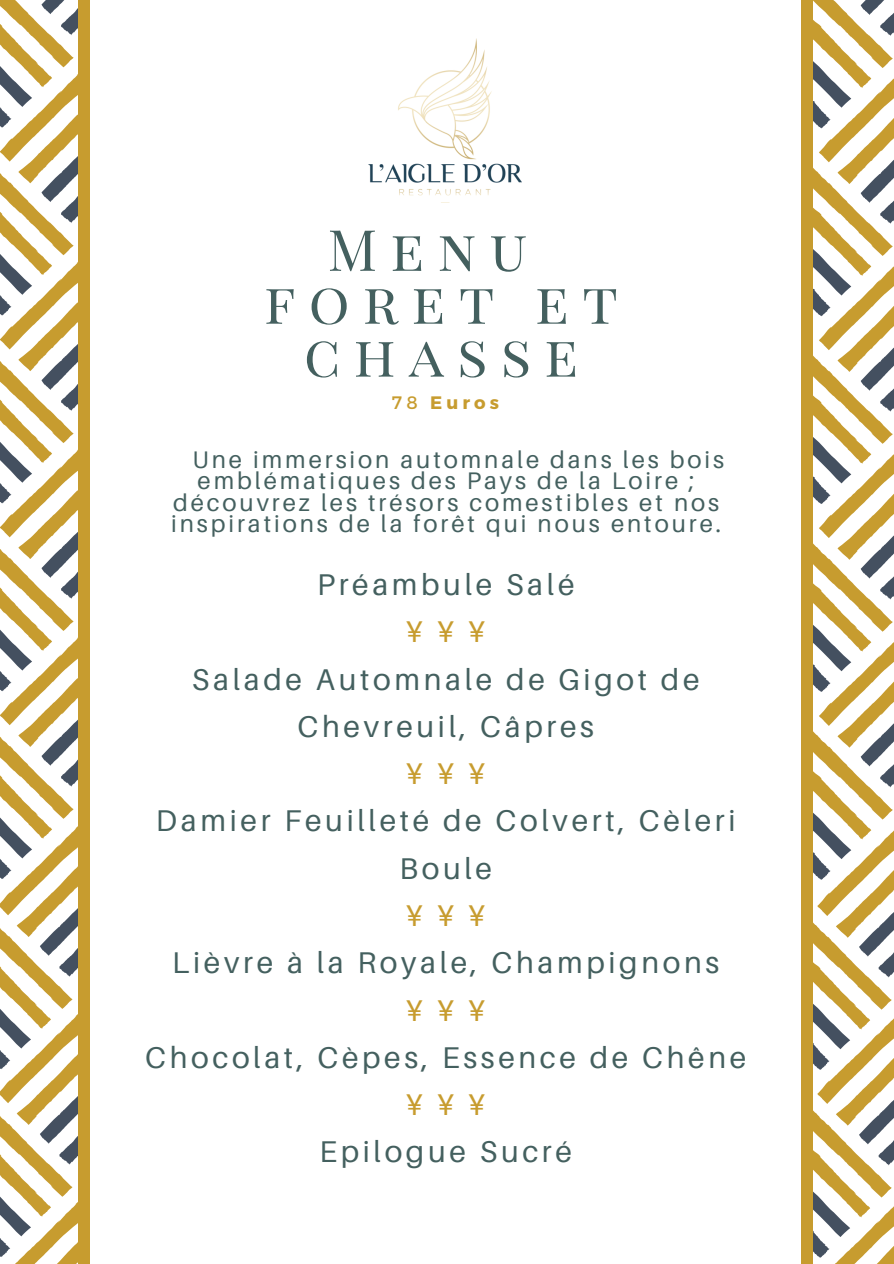
<style>
.page{position:relative;width:894px;height:1264px;background:#fff}
.page>*{position:absolute;margin:0;border:0;box-sizing:border-box;transform-origin:0 0}
.t1{font:57px/52.8px "Playfair Display SC";letter-spacing:.23em;color:#44605f;text-align:center}
.t2{font:30px/47.2px "Aileron";letter-spacing:.12em;color:#44605f;text-align:center}
.t3{font:24px "Aileron";letter-spacing:.12em;color:#44605f}
.t4{font:700 18px "Montserrat";letter-spacing:.23em;color:#c79c2f}
.s1{font-weight:400}
.s2{color:#c79c2f}
</style>
<div class="page">
<svg style="left:0;top:0;width:78px;height:1263px"></svg>
<div style="left:78px;top:0;width:12px;height:1263px;background:#c79c2f"></div>
<svg style="left:812px;top:0;width:81px;height:1263px"></svg>
<div style="left:800px;top:0;width:12px;height:1263px;background:#c79c2f"></div>
<img style="left:368px;top:38px;width:153px;height:165px">
<p class="t1" style="left:264px;top:221px;width:355px">Menu foret et chasse</p>
<p class="t4" style="left:392px;top:391px;width:109px"><span class="s1">78</span> Euros</p>
<h1 class="t3" style="left:192px;top:444px;width:533px">Une immersion automnale dans les bois</h1>
<h1 class="t3" style="left:197px;top:466px;width:498px">emblématiques des Pays de la Loire ;</h1>
<h1 class="t3" style="left:173px;top:487px;width:547px">découvrez les trésors comestibles et nos</h1>
<h1 class="t3" style="left:171px;top:509px;width:551px">inspirations de la forêt qui nous entoure.</h1>
<p class="t2" style="left:145px;top:560px;width:602px">Préambule Salé<br><span class="s2">¥¥¥<br></span>Salade Automnale de Gigot de<br>Chevreuil, Câpres<br><span class="s2">¥¥¥<br></span>Damier Feuilleté de Colvert, Cèleri<br>Boule<br><span class="s2">¥¥¥<br></span>Lièvre à la Royale, Champignons <span class="s2">¥¥¥<br></span>Chocolat, Cèpes, Essence de Chêne <span class="s2">¥¥¥<br></span>Epilogue Sucré</p>
</div>
